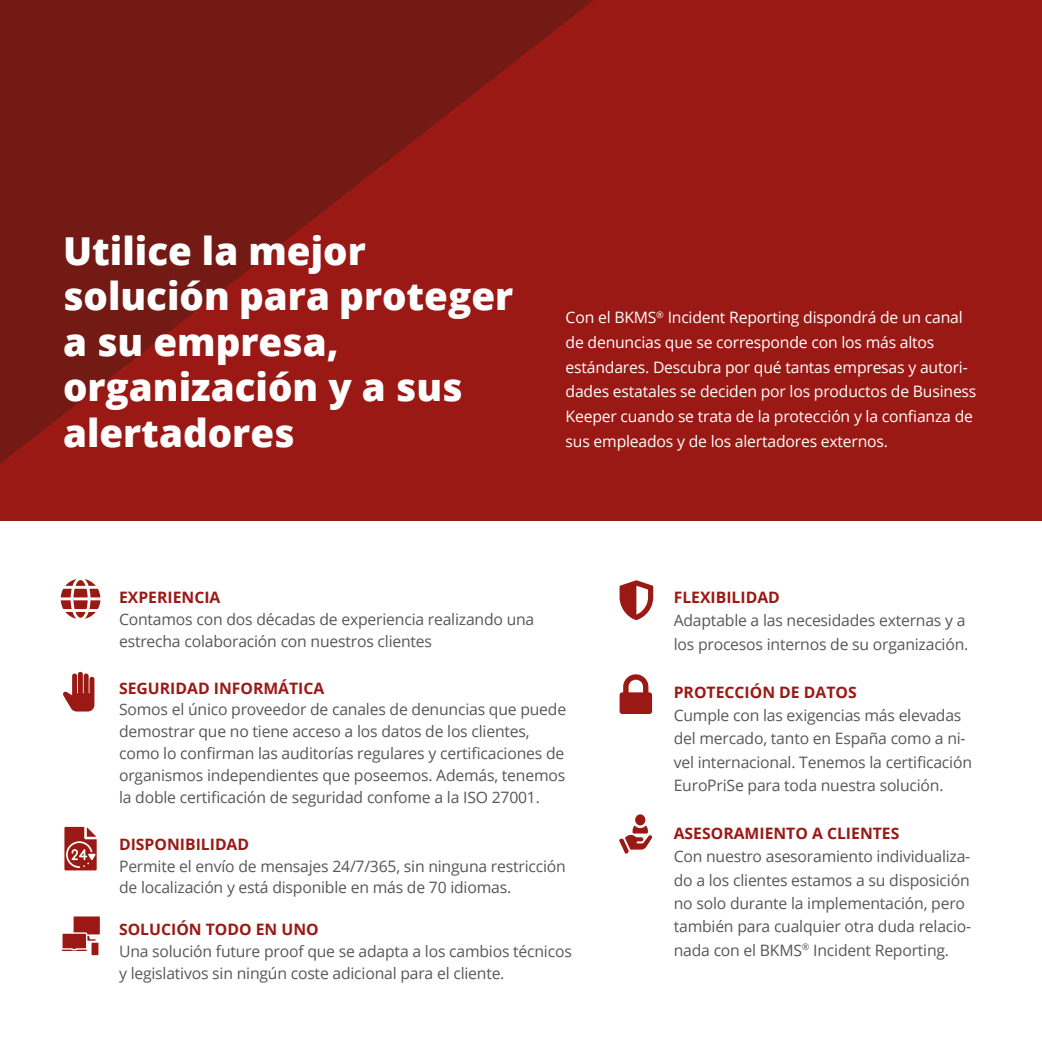
<style>
.page{position:relative;width:1042px;height:1042px;background:#fff}
.page>*{position:absolute;margin:0;border:0;box-sizing:border-box;transform-origin:0 0}
.t1{font:800 38.5px/45.5px "Open Sans";color:#fff}
.t2{font:15.75px/23.3px "Open Sans";letter-spacing:-.015em;color:#575756}
.t3{font:15.75px/24.7px "Open Sans";letter-spacing:-.015em;color:#fff}
.t4{font:700 15.75px "Open Sans";color:#9a1915}
</style>
<div class="page">
<div style="left:0;top:0;width:1042px;height:521px;background:#9a1915"></div>
<svg style="left:0;top:0;width:594px;height:464px;fill:#7a1914"></svg>
<svg style="left:61px;top:579px;width:39px;height:40px"></svg>
<svg style="left:619px;top:580px;width:34px;height:40px"></svg>
<svg style="left:63px;top:672px;width:31px;height:39px"></svg>
<svg style="left:619px;top:674px;width:33px;height:40px"></svg>
<div style="left:635px;top:814px;width:10px;height:11px;background:#9a1915;border-radius:50%"></div>
<svg style="left:619px;top:825px;width:33px;height:29px"></svg>
<div style="left:92px;top:942px;width:6px;height:13px;background:#9a1915"></div>
<svg style="left:61px;top:916px;width:39px;height:35px"></svg>
<svg style="left:64px;top:827px;width:33px;height:43px"></svg>
<h1 class="t1" style="left:63px;top:226px;width:452px">Utilice la mejor solución para proteger a su empresa, organización y a sus alertadores</h1>
<p class="t3" style="left:565px;top:305px;width:412px">Con el BKMS<sup>®</sup> Incident Reporting dispondrá de un canal de denuncias que se corresponde con los más altos estándares. Descubra por qué tantas empresas y autori&shy;dades estatales se deciden por los productos de Business Keeper cuando se trata de la protección y la confianza de sus empleados y de los alertadores externos.</p>
<p class="t4" style="left:119px;top:586px;width:103px">EXPERIENCIA</p>
<p class="t2" style="left:119px;top:608px;width:417px;line-height:21.9px">Contamos con dos décadas de experiencia realizando una estrecha colaboración con nuestros clientes</p>
<p class="t4" style="left:119px;top:676px;width:207px">SEGURIDAD INFORMÁTICA</p>
<p class="t2" style="left:119px;top:698px;width:448px;line-height:21.9px">Somos el único proveedor de canales de denuncias que puede demostrar que no tiene acceso a los datos de los clientes, como lo confirman las auditorías regulares y certificaciones de organismos independientes que poseemos. Además, tenemos la doble certificación de seguridad confome a la ISO 27001.</p>
<p class="t4" style="left:119px;top:833px;width:132px">DISPONIBILIDAD</p>
<p class="t2" style="left:119px;top:854px;width:448px;line-height:21.9px">Permite el envío de mensajes 24/7/365, sin ninguna restricción de localización y está disponible en más de 70 idiomas.</p>
<p class="t4" style="left:119px;top:918px;width:201px">SOLUCIÓN TODO EN UNO</p>
<p class="t2" style="left:119px;top:940px;width:454px;line-height:21.9px">Una solución future proof que se adapta a los cambios técnicos y legislativos sin ningún coste adicional para el cliente.</p>
<p class="t4" style="left:674px;top:586px;width:108px">FLEXIBILIDAD</p>
<p class="t2" style="left:674px;top:608px;width:296px">Adaptable a las necesidades externas y a los procesos internos de su organización.</p>
<p class="t4" style="left:674px;top:681px;width:184px">PROTECCIÓN DE DATOS</p>
<p class="t2" style="left:674px;top:703px;width:300px">Cumple con las exigencias más elevadas del mercado, tanto en España como a ni&shy;vel internacional. Tenemos la certificación EuroPriSe para toda nuestra solución.</p>
<p class="t4" style="left:674px;top:822px;width:227px">ASESORAMIENTO A CLIENTES</p>
<p class="t2" style="left:674px;top:844px;width:299px">Con nuestro asesoramiento individualiza&shy;do a los clientes estamos a su disposición no solo durante la implementación, pero también para cualquier otra duda relacio&shy;nada con el BKMS<sup>®</sup> Incident Reporting.</p>
</div>
